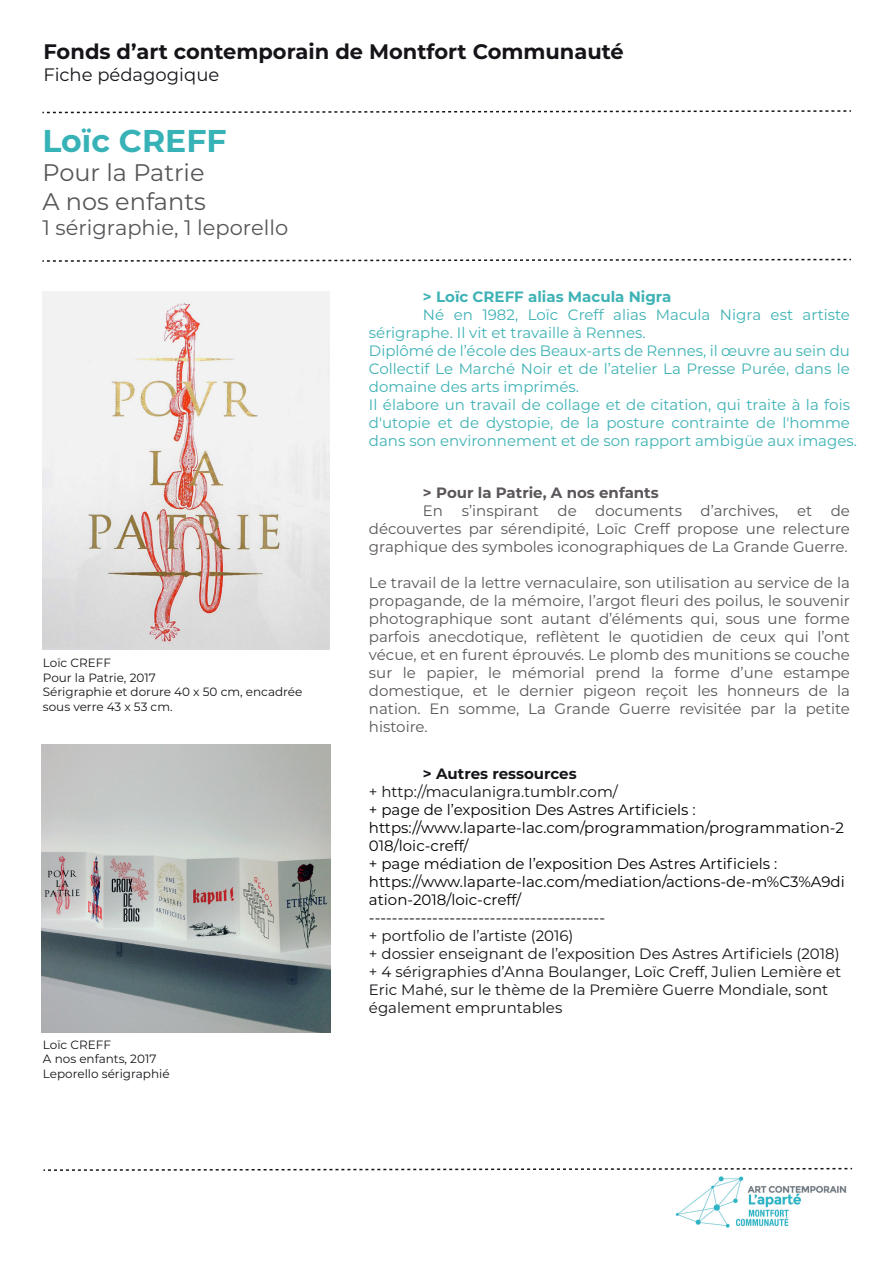
<style>
.page{position:relative;width:893px;height:1263px;background:#fff}
.page>*{position:absolute;margin:0;border:0;box-sizing:border-box;transform-origin:0 0}
.t1{font:700 31.5px "Montserrat";color:#37b2b7}
.t2{font:24px/28.8px "Montserrat";color:#575559}
.t3{font:700 21px "Montserrat";color:#171419}
.t4{font:21px "Montserrat";color:#575559}
.t5{font:18px "Montserrat";color:#171419}
.t6{font:15px/18px "Montserrat";color:#5a565a;text-align:justify}
.t7{font:15px/18px "Montserrat";color:#3fb2b5}
.t8{font:15px/18px "Montserrat";color:#000001}
.t9{font:15px/18px "Montserrat";color:#171419}
.t10{font:700 15px "Montserrat";color:#3fb2b5}
.t11{font:700 15px "Montserrat";color:#5a565a}
.t12{font:700 15px "Montserrat";color:#171419}
.t13{font:12px/14.4px "Montserrat";color:#171419}
</style>
<div class="page">
<svg style="left:44px;top:1167px;width:808px;height:4px"></svg>
<img style="left:675px;top:1176px;width:172px;height:52px">
<svg style="left:42px;top:110px;width:809px;height:4px"></svg>
<svg style="left:42px;top:258px;width:809px;height:4px"></svg>
<img style="left:42px;top:744px;width:288px;height:289px">
<img style="left:42px;top:291px;width:287px;height:358px">
<h3 class="t3" style="left:44px;top:36px;width:582px">Fonds d’art contemporain de Montfort Communauté</h3>
<p class="t5" style="left:44px;top:62px;width:177px">Fiche pédagogique</p>
<h1 class="t1" style="left:42px;top:118px;width:186px">Loïc CREFF</h1>
<h2 class="t2" style="left:42px;top:157px;width:165px">Pour la Patrie<br>A nos enfants</h2>
<h3 class="t4" style="left:42px;top:213px;width:247px">1 sérigraphie, 1 leporello</h3>
<p class="t13" style="left:43px;top:656px;width:261px">Loïc CREFF<br>Pour la Patrie, 2017<br>Sérigraphie et dorure 40 x 50 cm, encadrée sous verre 43 x 53 cm.</p>
<p class="t13" style="left:43px;top:1037px;width:128px">Loïc CREFF<br>A nos enfants, 2017<br>Leporello sérigraphié</p>
<p class="t10" style="left:423px;top:286px;width:250px">&gt; Loïc CREFF alias Macula Nigra</p>
<p class="t7" style="left:369px;top:305px;width:490px;text-indent:54px">Né en 1982, Loïc Creff alias Macula Nigra est artiste sérigraphe. Il vit et travaille à Rennes.<br>Diplômé de l’école des Beaux-arts de Rennes, il œuvre au sein du Collectif Le Marché Noir et de l’atelier La Presse Purée, dans le domaine des arts imprimés.<br>Il élabore un travail de collage et de citation, qui traite à la fois d'utopie et de dystopie, de la posture contrainte de l'homme dans son environnement et de son rapport ambigüe aux images.</p>
<p class="t11" style="left:423px;top:482px;width:237px">&gt; Pour la Patrie, A nos enfants</p>
<p class="t6" style="left:369px;top:502px;width:483px;text-indent:54px">En s’inspirant de documents d’archives, et de découvertes par sérendipité, Loïc Creff propose une relecture graphique des symboles iconographiques de La Grande Guerre.</p>
<p class="t6" style="left:369px;top:574px;width:483px">Le travail de la lettre vernaculaire, son utilisation au service de la propagande, de la mémoire, l’argot fleuri des poilus, le souvenir photographique sont autant d’éléments qui, sous une forme parfois anecdotique, reflètent le quotidien de ceux qui l’ont vécue, et en furent éprouvés. Le plomb des munitions se couche sur le papier, le mémorial prend la forme d’une estampe domestique, et le dernier pigeon reçoit les honneurs de la nation. En somme, La Grande Guerre revisitée par la petite histoire.</p>
<p class="t12" style="left:423px;top:762px;width:155px">&gt; Autres ressources</p>
<p class="t9" style="left:369px;top:782px;width:251px">+ http://maculanigra.tumblr.com/</p>
<p class="t8" style="left:369px;top:800px;width:477px">+ page de l’exposition Des Astres Artificiels : https://www.laparte-lac.com/programmation/programmation-2<br>018/loic-creff/<br>+ page médiation de l’exposition Des Astres Artificiels : https://www.laparte-lac.com/mediation/actions-de-m%C3%A9di ation-2018/loic-creff/<br>-----------------------------------------</p>
<p class="t9" style="left:369px;top:926px;width:474px">+ portfolio de l’artiste (2016)<br>+ dossier enseignant de l’exposition Des Astres Artificiels (2018) + 4 sérigraphies d’Anna Boulanger, Loïc Creff, Julien Lemière et Eric Mahé, sur le thème de la Première Guerre Mondiale, sont également empruntables</p>
</div>
